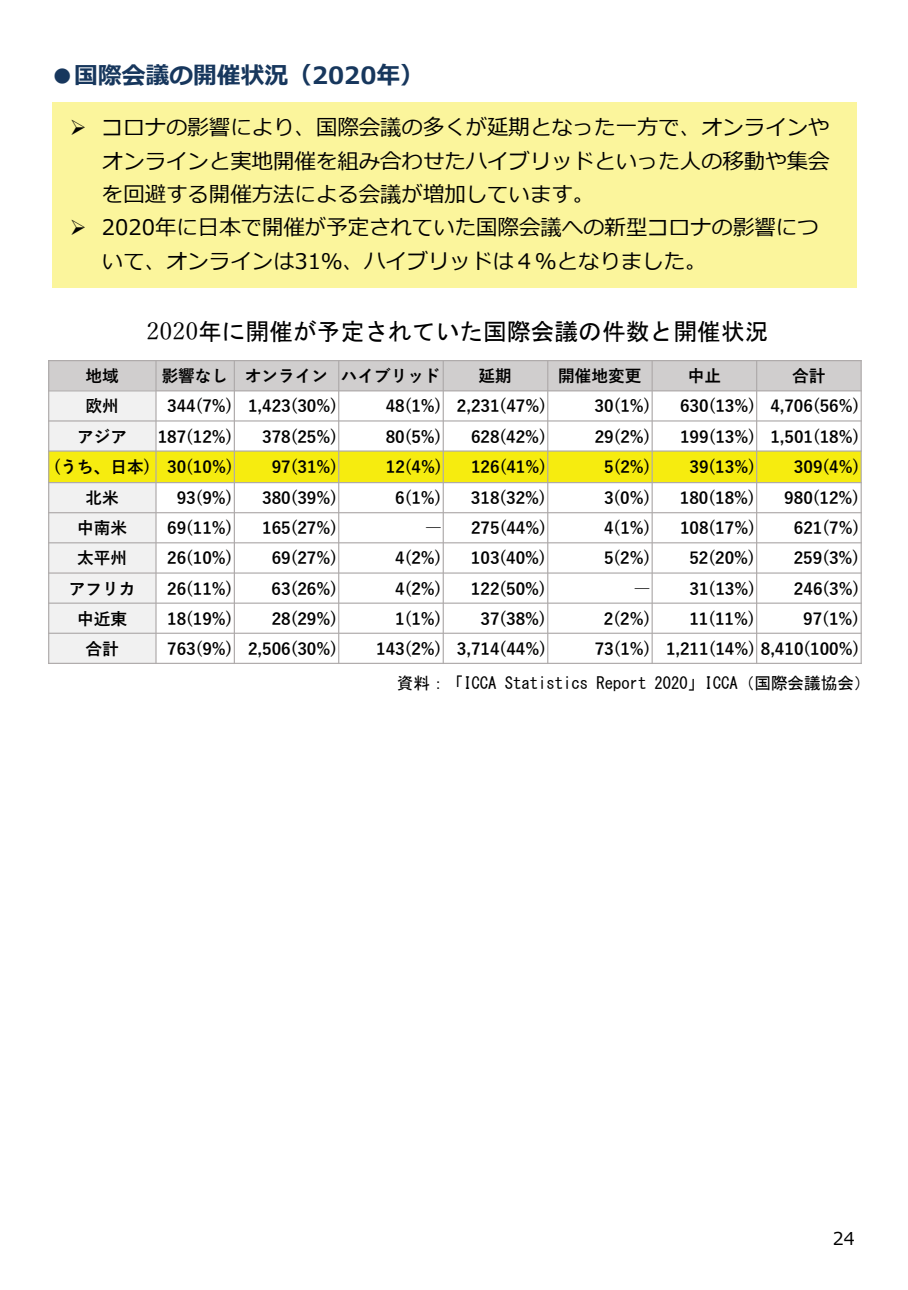
<style>
.page{position:relative;width:908px;height:1290px;background:#fff}
.page>*{position:absolute;margin:0;border:0;box-sizing:border-box;transform-origin:0 0}
.t1{font:23.75px "MS Gothic";color:#000}
.t2{font:700 23.75px "Meiryo";color:#17375d}
.t3{font:21.5px/33.2px "Meiryo";color:#000;text-align:justify}
.t4{font:17.75px "Meiryo";color:#000}
.t5{font:700 16.75px "Yu Gothic";color:#000}
.t6{font:16.75px "MS Gothic";color:#000}
.s1{font-family:"Yu Mincho"}
</style>
<div class="page">
<div style="left:53px;top:103px;width:803px;height:185px;background:#fbf59c"></div>
<div style="left:49px;top:361px;width:811px;height:30px;background:#d0cece"></div>
<div style="left:49px;top:391px;width:107px;height:60px;background:#f1f1f1"></div>
<div style="left:49px;top:451px;width:811px;height:32px;background:#f6ec0f"></div>
<div style="left:49px;top:483px;width:107px;height:180px;background:#f1f1f1"></div>
<hr style="left:155px;top:360px;width:1px;height:304px;background:#aeaaaa">
<hr style="left:234px;top:360px;width:1px;height:304px;background:#aeaaaa">
<hr style="left:338px;top:360px;width:1px;height:304px;background:#aeaaaa">
<hr style="left:442px;top:360px;width:1px;height:304px;background:#aeaaaa">
<hr style="left:547px;top:360px;width:1px;height:304px;background:#aeaaaa">
<hr style="left:651px;top:360px;width:1px;height:304px;background:#aeaaaa">
<hr style="left:755px;top:360px;width:2px;height:304px;background:#aeaaaa">
<hr style="left:48px;top:390px;width:813px;height:1px;background:#aeaaaa">
<hr style="left:48px;top:420px;width:813px;height:1px;background:#aeaaaa">
<hr style="left:48px;top:450px;width:813px;height:2px;background:#aeaaaa">
<hr style="left:48px;top:482px;width:813px;height:1px;background:#aeaaaa">
<hr style="left:48px;top:512px;width:813px;height:1px;background:#aeaaaa">
<hr style="left:48px;top:542px;width:813px;height:1px;background:#aeaaaa">
<hr style="left:48px;top:572px;width:813px;height:2px;background:#aeaaaa">
<hr style="left:48px;top:602px;width:813px;height:2px;background:#aeaaaa">
<hr style="left:48px;top:633px;width:813px;height:1px;background:#aeaaaa">
<hr style="left:48px;top:360px;width:1px;height:304px;background:#aeaaaa">
<hr style="left:860px;top:360px;width:1px;height:304px;background:#aeaaaa">
<hr style="left:48px;top:360px;width:813px;height:1px;background:#aeaaaa">
<hr style="left:48px;top:663px;width:813px;height:1px;background:#aeaaaa">
<h1 class="t2" style="left:50px;top:58px;width:375px">●国際会議の開催状況（2020年）</h1>
<p class="t3" style="left:102px;top:112px;width:728px;text-indent:-32px">➢ コロナの影響により、国際会議の多くが延期となった⼀⽅で、オンラインやオンラインと実地開催を組み合わせたハイブリッドといった⼈の移動や集会を回避する開催⽅法による会議が増加しています。</p>
<p class="t3" style="left:102px;top:212px;width:718px;text-indent:-32px">➢ 2020年に⽇本で開催が予定されていた国際会議への新型コロナの影響について、オンラインは31％、ハイブリッドは４％となりました。</p>
<h1 class="t1" style="left:146px;top:319px;width:623px"><span class="s1">2020</span>年に開催が予定されていた国際会議の件数と開催状況</h1>
<p class="t5" style="left:85px;top:367px;width:35px">地域</p>
<p class="t5" style="left:162px;top:367px;width:280px">影響なし オンライン ハイブリッド</p>
<p class="t5" style="left:478px;top:367px;width:35px">延期</p>
<p class="t5" style="left:558px;top:367px;width:85px">開催地変更</p>
<p class="t5" style="left:687px;top:367px;width:35px">中止</p>
<p class="t5" style="left:791px;top:367px;width:35px">合計</p>
<p class="t5" style="left:85px;top:397px;width:35px">欧州</p>
<p class="t5" style="left:167px;top:397px;width:171px">344(7%) 1,423(30%)</p>
<p class="t5" style="left:385px;top:397px;width:162px">48(1%) 2,231(47%)</p>
<p class="t5" style="left:594px;top:397px;width:57px">30(1%)</p>
<p class="t5" style="left:679px;top:397px;width:181px">630(13%) 4,706(56%)</p>
<p class="t5" style="left:77px;top:427px;width:51px">アジア</p>
<p class="t5" style="left:158px;top:427px;width:76px">187(12%)</p>
<p class="t5" style="left:262px;top:427px;width:76px">378(25%)</p>
<p class="t5" style="left:385px;top:427px;width:57px">80(5%)</p>
<p class="t5" style="left:471px;top:427px;width:77px">628(42%)</p>
<p class="t5" style="left:594px;top:427px;width:57px">29(2%)</p>
<p class="t5" style="left:679px;top:427px;width:181px">199(13%) 1,501(18%)</p>
<p class="t5" style="left:54px;top:458px;width:180px">(うち、日本) 30(10%)</p>
<p class="t5" style="left:272px;top:458px;width:67px">97(31%)</p>
<p class="t5" style="left:385px;top:458px;width:57px">12(4%)</p>
<p class="t5" style="left:471px;top:458px;width:76px">126(41%)</p>
<p class="t5" style="left:604px;top:458px;width:48px">5(2%)</p>
<p class="t5" style="left:689px;top:458px;width:67px">39(13%)</p>
<p class="t5" style="left:793px;top:458px;width:67px">309(4%)</p>
<p class="t5" style="left:85px;top:488px;width:35px">北米</p>
<p class="t5" style="left:177px;top:488px;width:57px">93(9%)</p>
<p class="t5" style="left:262px;top:488px;width:76px">380(39%)</p>
<p class="t5" style="left:395px;top:488px;width:48px">6(1%)</p>
<p class="t5" style="left:471px;top:488px;width:76px">318(32%)</p>
<p class="t5" style="left:603px;top:488px;width:48px">3(0%)</p>
<p class="t5" style="left:679px;top:488px;width:76px">180(18%)</p>
<p class="t5" style="left:784px;top:488px;width:76px">980(12%)</p>
<p class="t5" style="left:77px;top:519px;width:51px">中南米</p>
<p class="t5" style="left:167px;top:519px;width:67px">69(11%)</p>
<p class="t5" style="left:262px;top:519px;width:76px">165(27%)</p>
<p class="t5" style="left:425px;top:519px;width:18px">―</p>
<p class="t5" style="left:471px;top:519px;width:76px">275(44%)</p>
<p class="t5" style="left:604px;top:519px;width:48px">4(1%)</p>
<p class="t5" style="left:679px;top:519px;width:76px">108(17%)</p>
<p class="t5" style="left:793px;top:519px;width:67px">621(7%)</p>
<p class="t5" style="left:77px;top:549px;width:51px">太平州</p>
<p class="t5" style="left:167px;top:549px;width:67px">26(10%)</p>
<p class="t5" style="left:271px;top:549px;width:67px">69(27%)</p>
<p class="t5" style="left:395px;top:549px;width:48px">4(2%)</p>
<p class="t5" style="left:470px;top:549px;width:76px">103(40%)</p>
<p class="t5" style="left:603px;top:549px;width:48px">5(2%)</p>
<p class="t5" style="left:689px;top:549px;width:67px">52(20%)</p>
<p class="t5" style="left:793px;top:549px;width:67px">259(3%)</p>
<p class="t5" style="left:69px;top:579px;width:68px">アフリカ</p>
<p class="t5" style="left:167px;top:579px;width:67px">26(11%)</p>
<p class="t5" style="left:271px;top:579px;width:67px">63(26%)</p>
<p class="t5" style="left:395px;top:579px;width:48px">4(2%)</p>
<p class="t5" style="left:470px;top:579px;width:76px">122(50%)</p>
<p class="t5" style="left:633px;top:579px;width:18px">―</p>
<p class="t5" style="left:689px;top:579px;width:67px">31(13%)</p>
<p class="t5" style="left:793px;top:579px;width:67px">246(3%)</p>
<p class="t5" style="left:77px;top:609px;width:51px">中近東</p>
<p class="t5" style="left:167px;top:609px;width:67px">18(19%)</p>
<p class="t5" style="left:271px;top:609px;width:67px">28(29%)</p>
<p class="t5" style="left:395px;top:609px;width:48px">1(1%)</p>
<p class="t5" style="left:480px;top:609px;width:67px">37(38%)</p>
<p class="t5" style="left:603px;top:609px;width:48px">2(2%)</p>
<p class="t5" style="left:689px;top:609px;width:67px">11(11%)</p>
<p class="t5" style="left:802px;top:609px;width:57px">97(1%)</p>
<p class="t5" style="left:85px;top:639px;width:35px">合計</p>
<p class="t5" style="left:167px;top:639px;width:171px">763(9%) 2,506(30%)</p>
<p class="t5" style="left:376px;top:639px;width:171px">143(2%) 3,714(44%)</p>
<p class="t5" style="left:594px;top:639px;width:266px">73(1%) 1,211(14%) 8,410(100%)</p>
<p class="t6" style="left:396px;top:675px;width:475px">資料：「ICCA Statistics Report 2020」ICCA（国際会議協会）</p>
<p class="t4" style="left:832px;top:1226px;width:24px">24</p>
</div>
